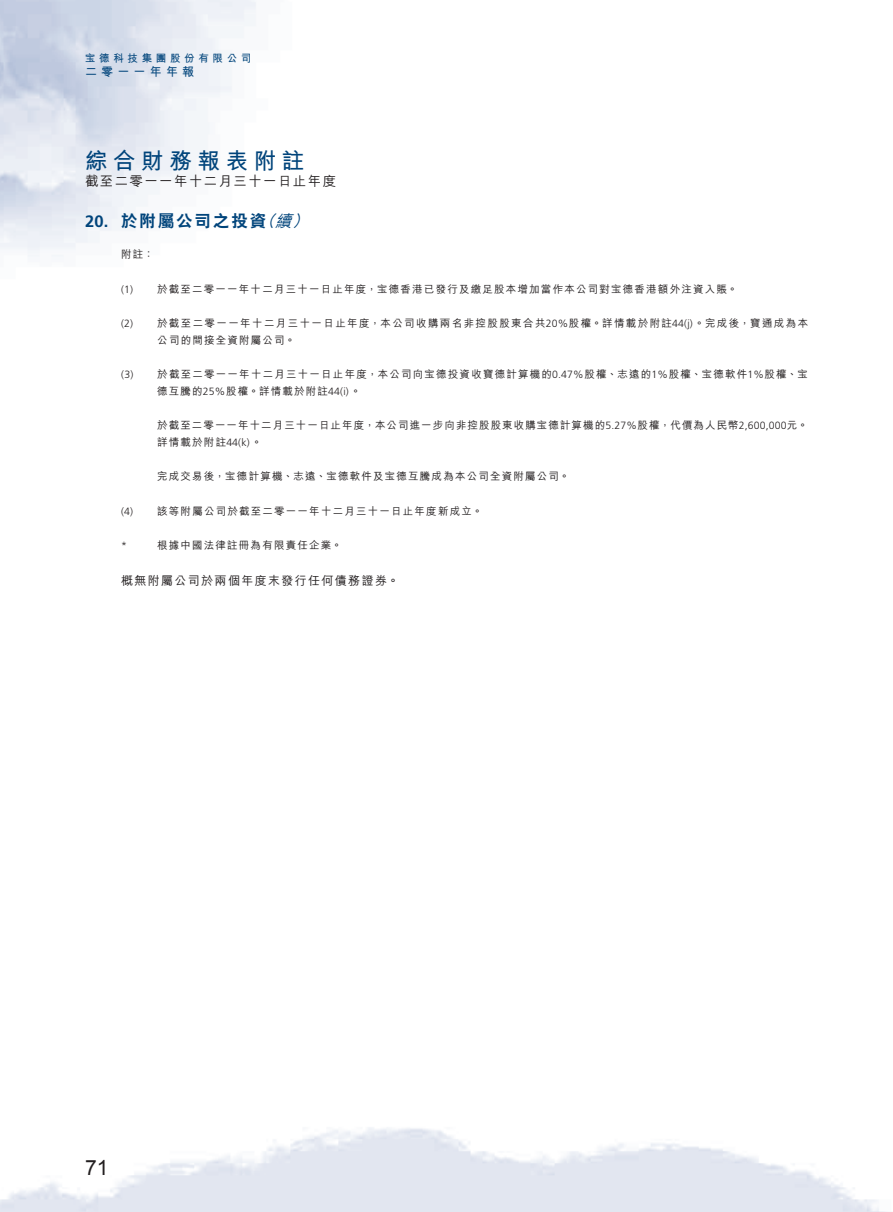
<style>
.page{position:relative;width:893px;height:1212px;background:#fff}
.page>*{position:absolute;margin:0;border:0;box-sizing:border-box;transform-origin:0 0}
.t1{font:700 22.5px "M Hei HK";letter-spacing:.25em;color:#00447b}
.t2{font:21px "Arial";color:#231f20}
.t3{font:800 16.5px "C Hei 2 HK";letter-spacing:.115em;color:#00447b}
.t4{font:italic 500 16.5px "M Hei HK";color:#00447b}
.t5{font:700 16.5px "Frutiger LT Std";color:#00447b}
.t6{font:500 13.5px "M Hei HK";letter-spacing:.1em;color:#231f20}
.t7{font:500 12px "M Hei HK";letter-spacing:.115em;color:#231f20}
.t8{font:700 12px "M Hei HK";letter-spacing:.35em;color:#00447b}
.t9{font:500 10.5px/16.5px "M Hei HK";letter-spacing:.115em;color:#231f20}
.t10{font:300 10.5px "Frutiger LT Std";color:#231f20}
.t11{font:700 10.5px "M Hei HK";letter-spacing:.35em;color:#00447b}
.s1{font-family:"Frutiger LT Std";font-weight:300}
</style>
<div class="page">
<p class="t11" style="left:85px;top:50px;width:168px">宝德科技集團股份有限公司</p>
<p class="t8" style="left:85px;top:63px;width:111px">二零一一年年報</p>
<h1 class="t1" style="left:85px;top:144px;width:221px">綜合財務報表附註</h1>
<p class="t6" style="left:85px;top:172px;width:253px">截至二零一一年十二月三十一日止年度</p>
<h3 class="t4" style="left:292px;top:209px;width:24px">(</h3>
<h3 class="t3" style="left:121px;top:210px;width:147px">於附屬公司之投資</h3>
<h3 class="t4" style="left:259px;top:209px;width:24px">（</h3>
<h3 class="t4" style="left:275px;top:209px;width:24px">續</h3>
<h3 class="t5" style="left:85px;top:212px;width:25px">20.</h3>
<p class="t9" style="left:121px;top:245px;width:34px">附註：</p>
<p class="t10" style="left:121px;top:283px;width:13px">)1(</p>
<p class="t10" style="left:121px;top:317px;width:13px">)2(</p>
<p class="t10" style="left:121px;top:368px;width:13px">)3(</p>
<p class="t10" style="left:121px;top:505px;width:13px">)4(</p>
<p class="t9" style="left:157px;top:280px;width:582px">於截至二零一一年十二月三十一日止年度，宝德香港已發行及繳足股本增加當作本公司對宝德香港額外注資入賬。</p>
<p class="t9" style="left:157px;top:314px;width:653px">於截至二零一一年十二月三十一日止年度，本公司收購兩名非控股股東合共<span class="s1">20%</span>股權。詳情載於附註<span class="s1">44 j()</span>。完成後，寶通成為本</p>
<p class="t9" style="left:157px;top:331px;width:140px">公司的間接全資附屬公司。</p>
<p class="t9" style="left:157px;top:365px;width:652px">於截至二零一一年十二月三十一日止年度，本公司向宝德投資收寶德計算機的<span class="s1">0.47%</span>股權、志遠的<span class="s1">1%</span>股權、宝德軟件<span class="s1">1%</span>股權、宝</p>
<p class="t9" style="left:157px;top:382px;width:205px">德互騰的<span class="s1">25%</span>股權。詳情載於附註<span class="s1">4 4</span> 。<span class="s1">(i(</span></p>
<p class="t9" style="left:157px;top:416px;width:652px">於截至二零一一年十二月三十一日止年度，本公司進一步向非控股股東收購宝德計算機的<span class="s1">5.27%</span>股權，代價為人民幣<span class="s1">2,600,000</span>元。詳情載於附註<span class="s1">4 4</span> 。<span class="s1">(k(</span></p>
<p class="t9" style="left:157px;top:467px;width:414px">完成交易後，宝德計算機、志遠、宝德軟件及宝德互騰成為本公司全資附屬公司。</p>
<p class="t9" style="left:157px;top:502px;width:327px">該等附屬公司於截至二零一一年十二月三十一日止年度新成立。</p>
<p class="t9" style="left:157px;top:536px;width:186px">根據中國法律註冊為有限責任企業。</p>
<p class="t10" style="left:121px;top:539px;width:7px">*</p>
<p class="t7" style="left:121px;top:572px;width:280px">概無附屬公司於兩個年度末發行任何債務證券。</p>
<h2 class="t2" style="left:85px;top:1154px;width:25px">71</h2>
</div>
